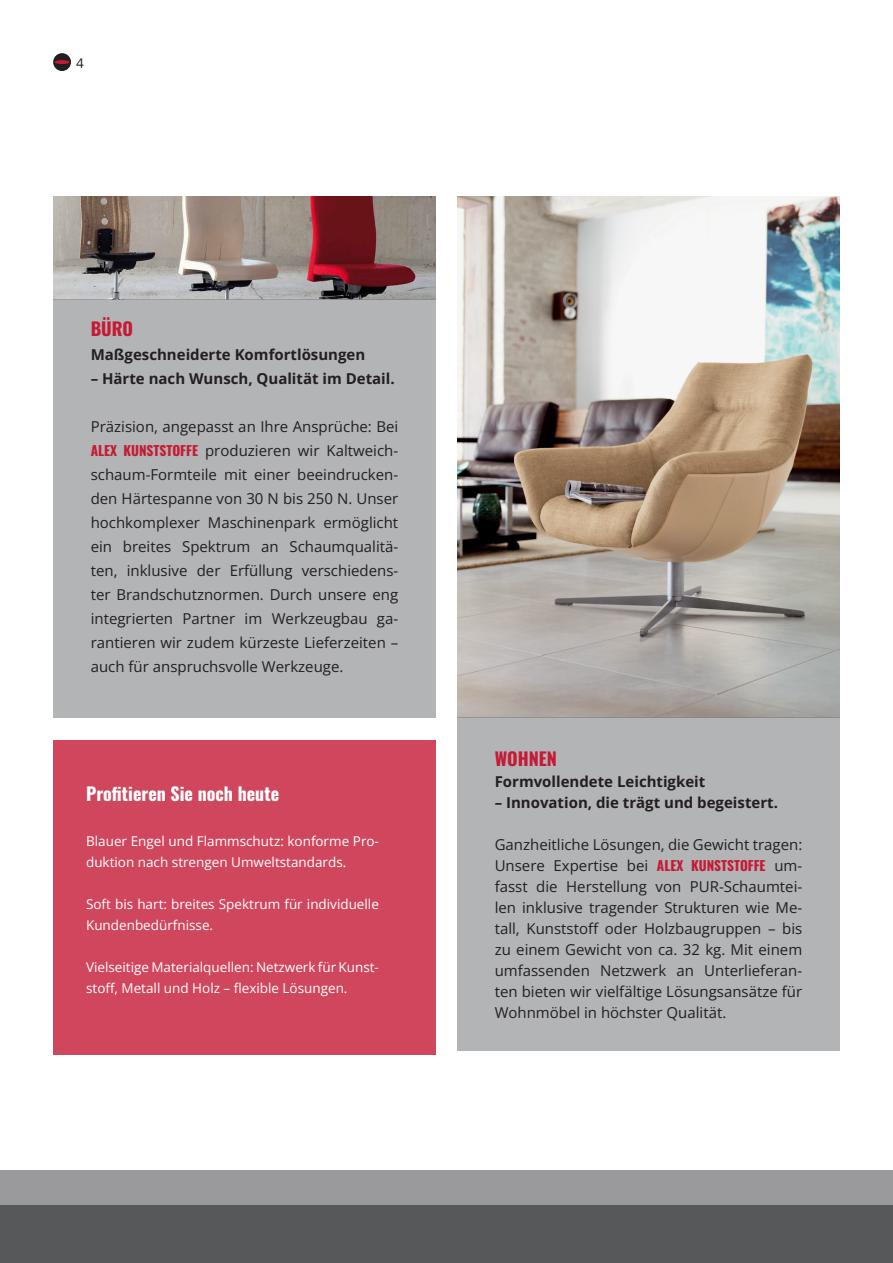
<style>
.page{position:relative;width:893px;height:1263px;background:#fff}
.page>*{position:absolute;margin:0;border:0;box-sizing:border-box;transform-origin:0 0}
.Bullets{font:700 18px "Oswald";color:#fff}
.Bullets-2{font:700 18px "Oswald";color:#c51a35}
.Bullets-3{font:15px/24px "Open Sans";color:#231f20;text-align:justify}
.Bullets-4{font:700 15px "Open Sans";color:#231f20}
.Bullets-5{font:13.5px/21px "Open Sans";color:#fff}
.t1{font:13.5px "Open Sans";color:#231f20}
.s1{font-family:"Oswald";font-weight:700;font-size:13.5px;color:#c51a35}
</style>
<div class="page">
<div style="left:53px;top:53px;width:18px;height:18px;background:#231f20;border-radius:50%"></div>
<svg style="left:55px;top:60px;width:15px;height:4px"></svg>
<div style="left:0;top:1205px;width:893px;height:58px;background:#57585a"></div>
<div style="left:0;top:1170px;width:893px;height:35px;background:#9a9a9c"></div>
<img style="left:53px;top:197px;width:383px;height:103px">
<img style="left:457px;top:197px;width:383px;height:521px">
<div style="left:53px;top:300px;width:383px;height:418px;background:#b2b4b5"></div>
<div style="left:457px;top:718px;width:383px;height:333px;background:#b2b4b5"></div>
<div style="left:53px;top:740px;width:383px;height:314px;background:#d0475d"></div>
<p class="t1" style="left:76px;top:53px;width:9px">4</p>
<p class="Bullets-2" style="left:91px;top:319px;width:44px">BÜRO</p>
<p class="Bullets-4" style="left:91px;top:344px;width:276px">Maßgeschneiderte Komfortlösungen</p>
<p class="Bullets-4" style="left:91px;top:368px;width:305px">– Härte nach Wunsch, Qualität im Detail.</p>
<p class="Bullets-3" style="left:91px;top:414px;width:309px">Präzision, angepasst an Ihre Ansprüche: Bei <span class="s1">ALEX KUNSTSTOFFE</span> produzieren wir Kaltweich&shy;schaum-Formteile mit einer beeindrucken&shy;den Härtespanne von 30 N bis 250 N. Unser hochkomplexer Maschinenpark ermöglicht ein breites Spektrum an Schaumqualitä&shy;ten, inklusive der Erfüllung verschiedens&shy;ter Brandschutznormen. Durch unsere eng integrierten Partner im Werkzeugbau ga&shy;rantieren wir zudem kürzeste Lieferzeiten – auch für anspruchsvolle Werkzeuge.</p>
<p class="Bullets" style="left:86px;top:784px;width:195px">Profitieren Sie noch heute</p>
<p class="Bullets-5" style="left:86px;top:831px;width:294px">Blauer Engel und Flammschutz: konforme Pro&shy;duktion nach strengen Umweltstandards.</p>
<p class="Bullets-5" style="left:86px;top:894px;width:294px">Soft bis hart: breites Spektrum für individuelle<br>Kundenbedürfnisse.</p>
<p class="Bullets-5" style="left:86px;top:957px;width:294px">Vielseitige Materialquellen: Netzwerk für Kunst&shy;stoff, Metall und Holz – flexible Lösungen.</p>
<p class="Bullets-2" style="left:495px;top:749px;width:64px">WOHNEN</p>
<p class="Bullets-4" style="left:495px;top:771px;width:212px">Formvollendete Leichtigkeit</p>
<p class="Bullets-4" style="left:495px;top:792px;width:285px">– Innovation, die trägt und begeistert.</p>
<p class="Bullets-3" style="left:495px;top:834px;width:309px;line-height:21px">Ganzheitliche Lösungen, die Gewicht tragen:<br>Unsere Expertise bei <span class="s1">ALEX KUNSTSTOFFE</span> um&shy;fasst die Herstellung von PUR-Schaumtei&shy;len inklusive tragender Strukturen wie Me&shy;tall, Kunststoff oder Holzbaugruppen – bis zu einem Gewicht von ca. 32 kg. Mit einem umfassenden Netzwerk an Unterlieferan&shy;ten bieten wir vielfältige Lösungsansätze für Wohnmöbel in höchster Qualität.</p>
</div>
